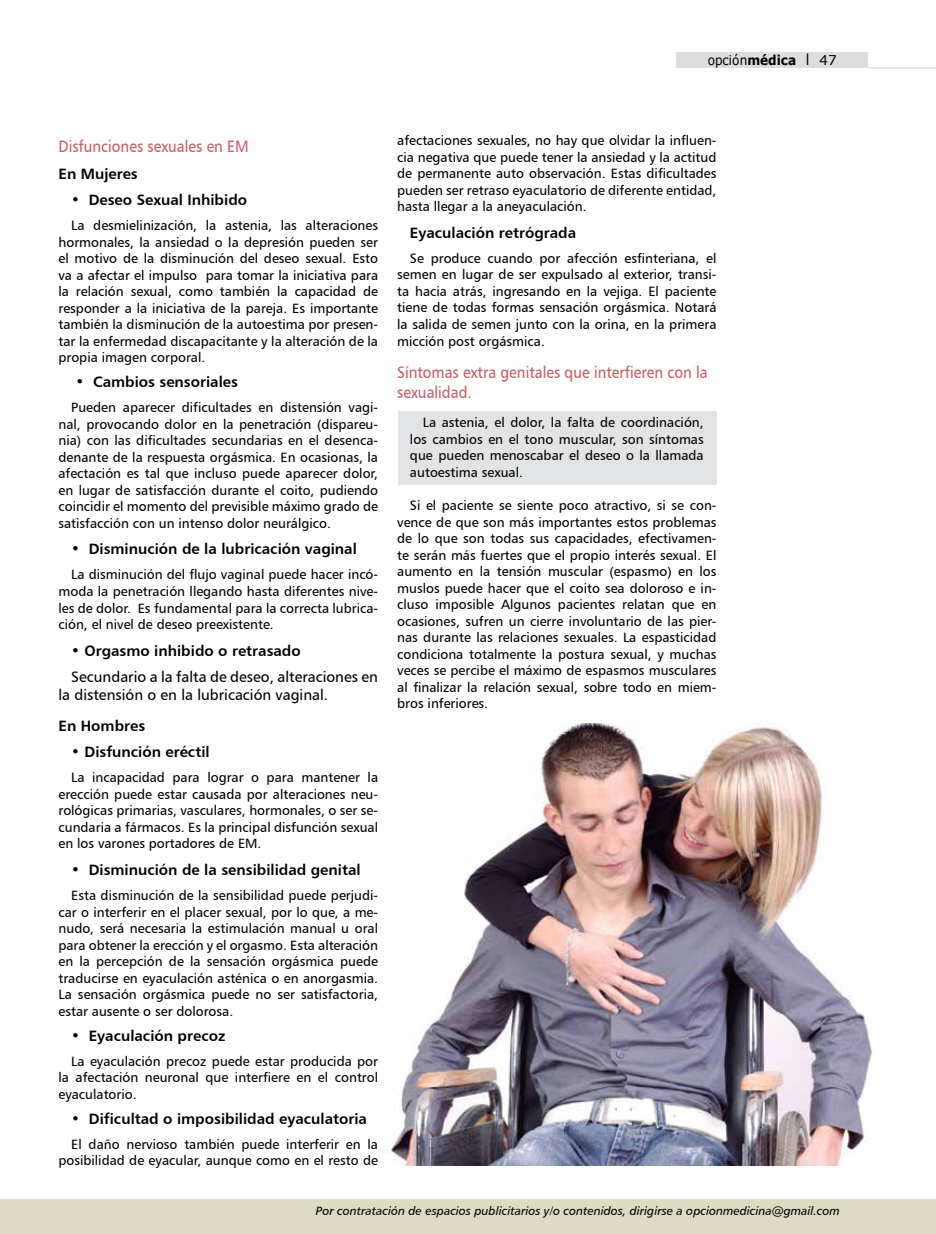
<style>
.page{position:relative;width:936px;height:1234px;background:#fff}
.page>*{position:absolute;margin:0;border:0;box-sizing:border-box;transform-origin:0 0}
.t1{font:16.5px/19.8px "Humanist 777 BT Roman B";color:#c85d65;scale:.9 1}
.t2{font:15px "Humanist 777 BT Bold B";color:#000}
.t3{font:15px/18px "Humanist 777 BT Roman B";color:#000}
.t4{font:13.5px/16.5px "Humanist 777 BT Roman B";color:#000;text-align:justify}
.t5{font:13.5px "Verdana";color:#000;scale:.9 1}
.t6{font:12px "Humanist 777 BT Italic B";color:#000}
.s1{font-weight:700}
.s2{font-size:15px}
.s3{font-family:"Humanist 777 BT Roman B"}
</style>
<div class="page">
<div style="left:676px;top:53px;width:191px;height:15px;background:#dcddde"></div>
<div style="left:0;top:1199px;width:935px;height:34px;background:#dedbc3"></div>
<hr style="left:867px;top:67px;width:68px;height:1px;background:#d1d3d4">
<div style="left:397px;top:411px;width:319px;height:73px;background:#e2e3e4"></div>
<img style="left:386px;top:723px;width:486px;height:442px">
<p class="t5" style="left:707px;top:51px;width:145px">opción<span class="s1">médica</span> <span class="s2">l</span> 47</p>
<p class="t1" style="left:58px;top:136px;width:213px">Disfunciones sexuales en EM</p>
<p class="t2" style="left:58px;top:164px;width:81px">En Mujeres</p>
<p class="t2" style="left:71px;top:190px;width:177px"><span class="s3">•</span> Deseo Sexual Inhibido</p>
<p class="t4" style="left:58px;top:217px;width:321px;text-indent:13px">La desmielinización, la astenia, las alteraciones hormonales, la ansiedad o la depresión pueden ser el motivo de la disminución del deseo sexual. Esto va a afectar el impulso para tomar la iniciativa para la relación sexual, como también la capacidad de responder a la iniciativa de la pareja. Es importante también la disminución de la autoestima por presen&shy;tar la enfermedad discapacitante y la alteración de la propia imagen corporal.</p>
<p class="t2" style="left:76px;top:372px;width:164px"><span class="s3">•</span> Cambios sensoriales</p>
<p class="t4" style="left:58px;top:399px;width:321px;text-indent:13px">Pueden aparecer dificultades en distensión vagi&shy;nal, provocando dolor en la penetración (dispareu&shy;nia) con las dificultades secundarias en el desenca&shy;denante de la respuesta orgásmica. En ocasionas, la afectación es tal que incluso puede aparecer dolor, en lugar de satisfacción durante el coito, pudiendo coincidir el momento del previsible máximo grado de satisfacción con un intenso dolor neurálgico.</p>
<p class="t2" style="left:71px;top:539px;width:287px"><span class="s3">•</span> Disminución de la lubricación vaginal</p>
<p class="t4" style="left:58px;top:566px;width:321px;text-indent:13px">La disminución del flujo vaginal puede hacer incó&shy;moda la penetración llegando hasta diferentes nive&shy;les de dolor. Es fundamental para la correcta lubrica&shy;ción, el nivel de deseo preexistente.</p>
<p class="t2" style="left:71px;top:640px;width:231px"><span class="s3">•</span> Orgasmo inhibido o retrasado</p>
<p class="t3" style="left:58px;top:667px;width:321px;text-indent:13px">Secundario a la falta de deseo, alteraciones en la distensión o en la lubricación vaginal.</p>
<p class="t2" style="left:58px;top:716px;width:88px">En Hombres</p>
<p class="t2" style="left:71px;top:742px;width:140px"><span class="s3">•</span> Disfunción eréctil</p>
<p class="t4" style="left:58px;top:769px;width:321px;text-indent:13px">La incapacidad para lograr o para mantener la erección puede estar causada por alteraciones neu&shy;rológicas primarias, vasculares, hormonales, o ser se&shy;cundaria a fármacos. Es la principal disfunción sexual en los varones portadores de EM.</p>
<p class="t2" style="left:71px;top:860px;width:291px"><span class="s3">•</span> Disminución de la sensibilidad genital</p>
<p class="t4" style="left:58px;top:886px;width:321px;text-indent:13px">Esta disminución de la sensibilidad puede perjudi&shy;car o interferir en el placer sexual, por lo que, a me&shy;nudo, será necesaria la estimulación manual u oral para obtener la erección y el orgasmo. Esta alteración en la percepción de la sensación orgásmica puede traducirse en eyaculación asténica o en anorgasmia.<br>La sensación orgásmica puede no ser satisfactoria, estar ausente o ser dolorosa.</p>
<p class="t2" style="left:71px;top:1025px;width:155px"><span class="s3">•</span> Eyaculación precoz</p>
<p class="t4" style="left:58px;top:1052px;width:321px;text-indent:13px">La eyaculación precoz puede estar producida por la afectación neuronal que interfiere en el control eyaculatorio.</p>
<p class="t2" style="left:71px;top:1108px;width:297px">• Dificultad o imposibilidad eyaculatoria</p>
<p class="t4" style="left:58px;top:1135px;width:321px;text-align:right">El daño nervioso también puede interferir en la posibilidad de eyacular, aunque como en el resto de</p>
<p class="t4" style="left:397px;top:132px;width:321px">afectaciones sexuales, no hay que olvidar la influen&shy;cia negativa que puede tener la ansiedad y la actitud de permanente auto observación. Estas dificultades pueden ser retraso eyaculatorio de diferente entidad, hasta llegar a la aneyaculación.</p>
<p class="t2" style="left:410px;top:223px;width:168px">Eyaculación retrógrada</p>
<p class="t4" style="left:397px;top:250px;width:321px;text-indent:13px">Se produce cuando por afección esfinteriana, el semen en lugar de ser expulsado al exterior, transi&shy;ta hacia atrás, ingresando en la vejiga. El paciente tiene de todas formas sensación orgásmica. Notará la salida de semen junto con la orina, en la primera micción post orgásmica.</p>
<p class="t1" style="left:397px;top:362px;width:346px">Síntomas extra genitales que interfieren con la sexualidad.</p>
<p class="t4" style="left:410px;top:414px;width:295px;text-indent:13px">La astenia, el dolor, la falta de coordinación, los cambios en el tono muscular, son síntomas que pueden menoscabar el deseo o la llamada autoestima sexual.</p>
<p class="t4" style="left:397px;top:497px;width:321px;text-indent:13px">Si el paciente se siente poco atractivo, si se con&shy;vence de que son más importantes estos problemas de lo que son todas sus capacidades, efectivamen&shy;te serán más fuertes que el propio interés sexual. El aumento en la tensión muscular (espasmo) en los muslos puede hacer que el coito sea doloroso e in&shy;cluso imposible Algunos pacientes relatan que en ocasiones, sufren un cierre involuntario de las pier&shy;nas durante las relaciones sexuales. La espasticidad condiciona totalmente la postura sexual, y muchas veces se percibe el máximo de espasmos musculares al finalizar la relación sexual, sobre todo en miem&shy;bros inferiores.</p>
<p class="t6" style="left:316px;top:1202px;width:525px">Por contratación de espacios publicitarios y/o contenidos, dirigirse a opcionmedicina@gmail.com</p>
</div>
